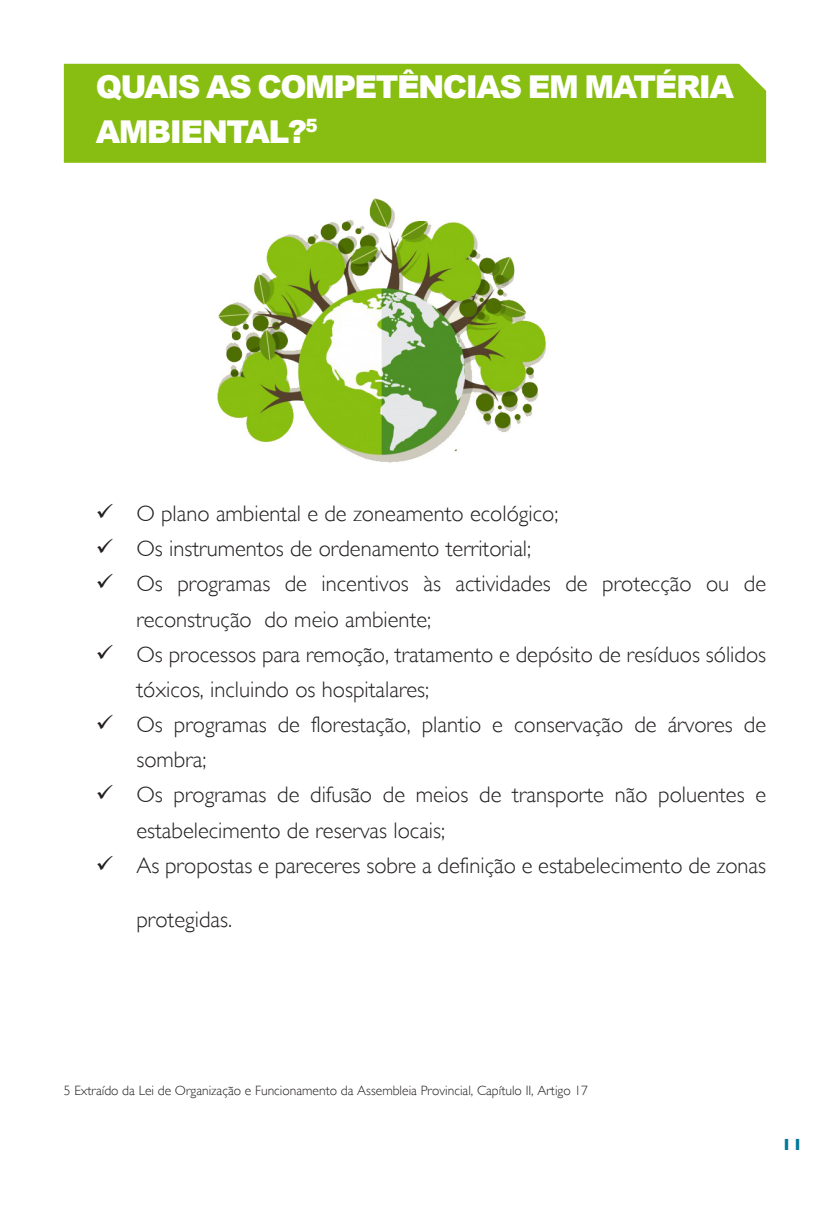
<style>
.page{position:relative;width:830px;height:1212px;background:#fff}
.page>*{position:absolute;margin:0;border:0;box-sizing:border-box;transform-origin:0 0}
.t1{font:900 31.5px/45px "Arial";letter-spacing:-.05em;color:#fff}
.t2{font:300 22.5px/35.1px "Gill Sans";color:#231f20}
.t3{font:800 15.75px "Gill Sans";color:#007899}
.t4{font:300 13.5px "Gill Sans";color:#231f20}
</style>
<div class="page">
<div style="left:64px;top:64px;width:701px;height:99px;background:#88be12"></div>
<img style="left:217px;top:198px;width:329px;height:265px">
<p class="t1" style="left:96px;top:63px;width:639px">QUAIS AS COMPETÊNCIAS EM MATÉRIA<br>AMBIENTAL?<sup>5</sup></p>
<p class="t2" style="left:96px;top:496px;width:464px">✓ O plano ambiental e de zoneamento ecológico;</p>
<p class="t2" style="left:96px;top:531px;width:436px">✓ Os instrumentos de ordenamento territorial;</p>
<p class="t2" style="left:136px;top:566px;width:631px;text-indent:-40px">✓ Os programas de incentivos às actividades de protecção ou de reconstrução do meio ambiente;</p>
<p class="t2" style="left:136px;top:637px;width:631px;text-indent:-40px">✓ Os processos para remoção, tratamento e depósito de resíduos sólidos tóxicos, incluindo os hospitalares;</p>
<p class="t2" style="left:136px;top:707px;width:631px;text-indent:-40px">✓ Os programas de florestação, plantio e conservação de árvores de sombra;</p>
<p class="t2" style="left:136px;top:777px;width:631px;text-indent:-40px">✓ Os programas de difusão de meios de transporte não poluentes e estabelecimento de reservas locais;</p>
<p class="t2" style="left:96px;top:848px;width:671px">✓ As propostas e pareceres sobre a definição e estabelecimento de zonas</p>
<p class="t2" style="left:136px;top:902px;width:97px">protegidas.</p>
<p class="t4" style="left:64px;top:1083px;width:525px">5 Extraído da Lei de Organização e Funcionamento da Assembleia Provincial, Capítulo II, Artigo 17</p>
<p class="t3" style="left:781px;top:1135px;width:23px">11</p>
</div>
